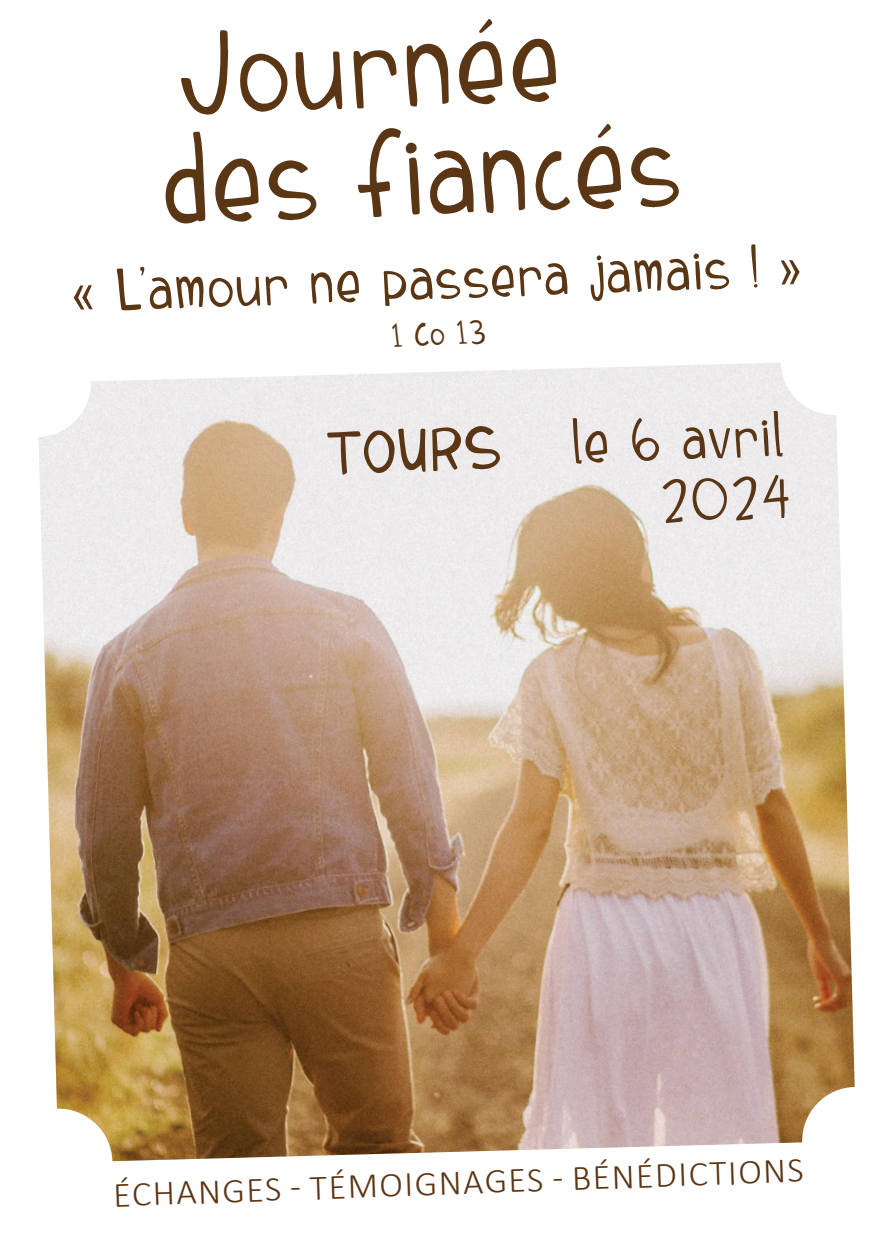
<style>
.page{position:relative;width:893px;height:1259px;background:#fff}
.page>*{position:absolute;margin:0;border:0;box-sizing:border-box;transform-origin:0 0}
.t1{font:108px "Matchstick";color:#5b3615}
.t2{font:54px "Matchstick";color:#5b3615}
.t3{font:300 36px "Calibri";color:#5b3615}
.t4{font:30px "Matchstick";color:#5b3615}
.s1{font-family:"Arial Narrow"}
</style>
<div class="page">
<img style="left:39px;top:363px;width:816px;height:798px">
<p class="t1" style="left:181px;top:13px;width:381px;rotate:-2deg">Journée</p>
<p class="t1" style="left:159px;top:123px;width:523px;rotate:-2deg">des fiancés</p>
<p class="t2" style="left:70px;top:261px;width:734px;rotate:-2deg"><span class="s1">«</span> L’amour ne passera jamais ! <span class="s1">»</span></p>
<p class="t4" style="left:390px;top:319px;width:97px;rotate:-2deg">1 Co 13</p>
<p class="t2" style="left:327px;top:424px;width:175px;rotate:-2deg">TOURS</p>
<p class="t2" style="left:569px;top:413px;width:215px;rotate:-2deg">le 6 avril</p>
<p class="t2" style="left:659px;top:471px;width:133px;rotate:-2deg">2024</p>
<p class="t3" style="left:113px;top:1179px;width:692px;rotate:-2deg">ÉCHANGES - TÉMOIGNAGES - BÉNÉDICTIONS</p>
</div>
